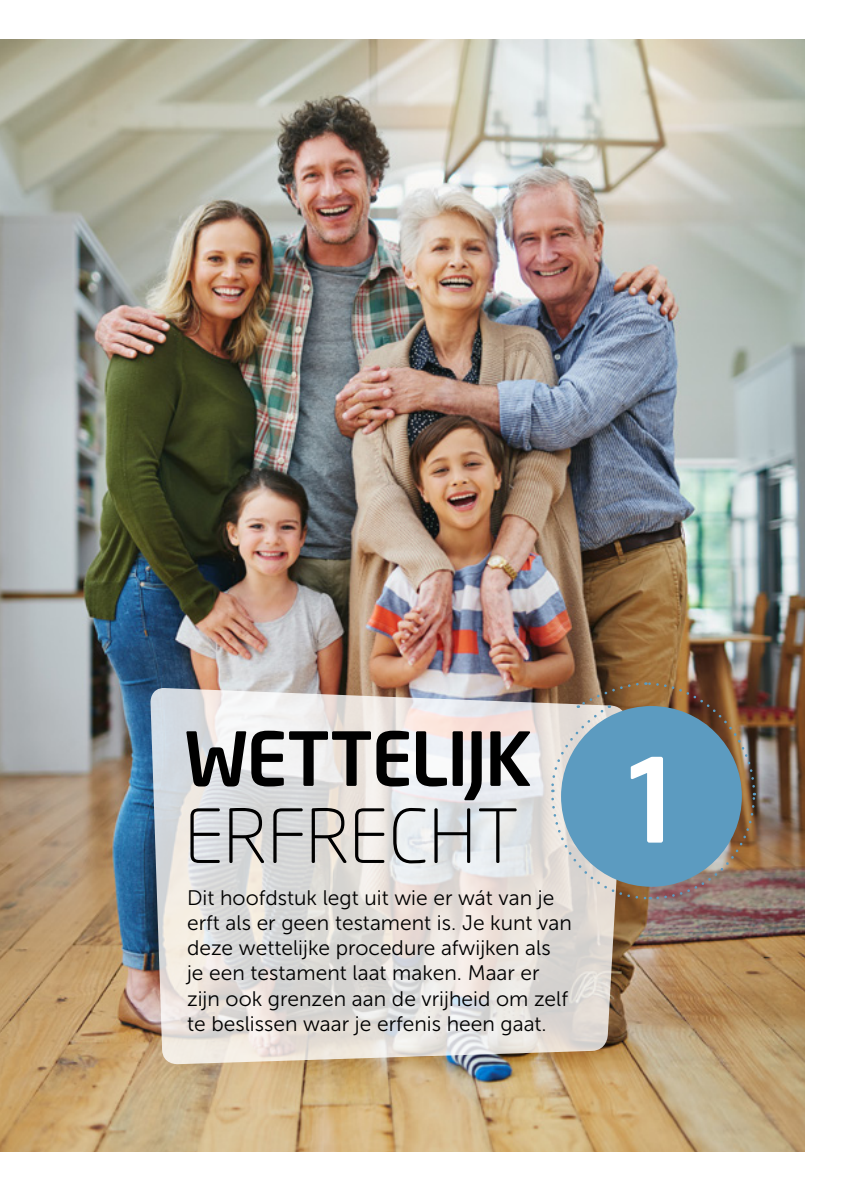
<style>
.page{position:relative;width:844px;height:1191px;background:#fff}
.page>*{position:absolute;margin:0;border:0;box-sizing:border-box;transform-origin:0 0}
.t1{font:500 115.5px "Neo Tech";color:#fff}
.t2{font:500 73.5px "Neo Tech";letter-spacing:-.025em;color:#000}
.t3{font:300 73.5px "Neo Tech Std";letter-spacing:.005em;color:#000}
.t4{font:21px/25.2px "Museo Sans 300";color:#000}
</style>
<div class="page">
<img style="left:0;top:40px;width:804px;height:1111px">
<svg style="left:150px;top:687px;width:476px;height:377px;background:#dedad7"></svg>
<svg style="left:549px;top:681px;width:207px;height:220px;background:#7b939f"></svg>
<h2 class="t2" style="left:184px;top:712px;width:349px">WETTELIJK</h2>
<h2 class="t3" style="left:184px;top:792px;width:335px">ERFRECHT</h2>
<p class="t4" style="left:187px;top:885px;width:386px">Dit hoofdstuk legt uit wie er wát van je erft als er geen testament is. Je kunt van deze wettelijke procedure afwijken als je een testament laat maken. Maar er zijn ook grenzen aan de vrijheid om zelf te beslissen waar je erfenis heen gaat.</p>
<h1 class="t1" style="left:621px;top:727px;width:58px">1</h1>
</div>
